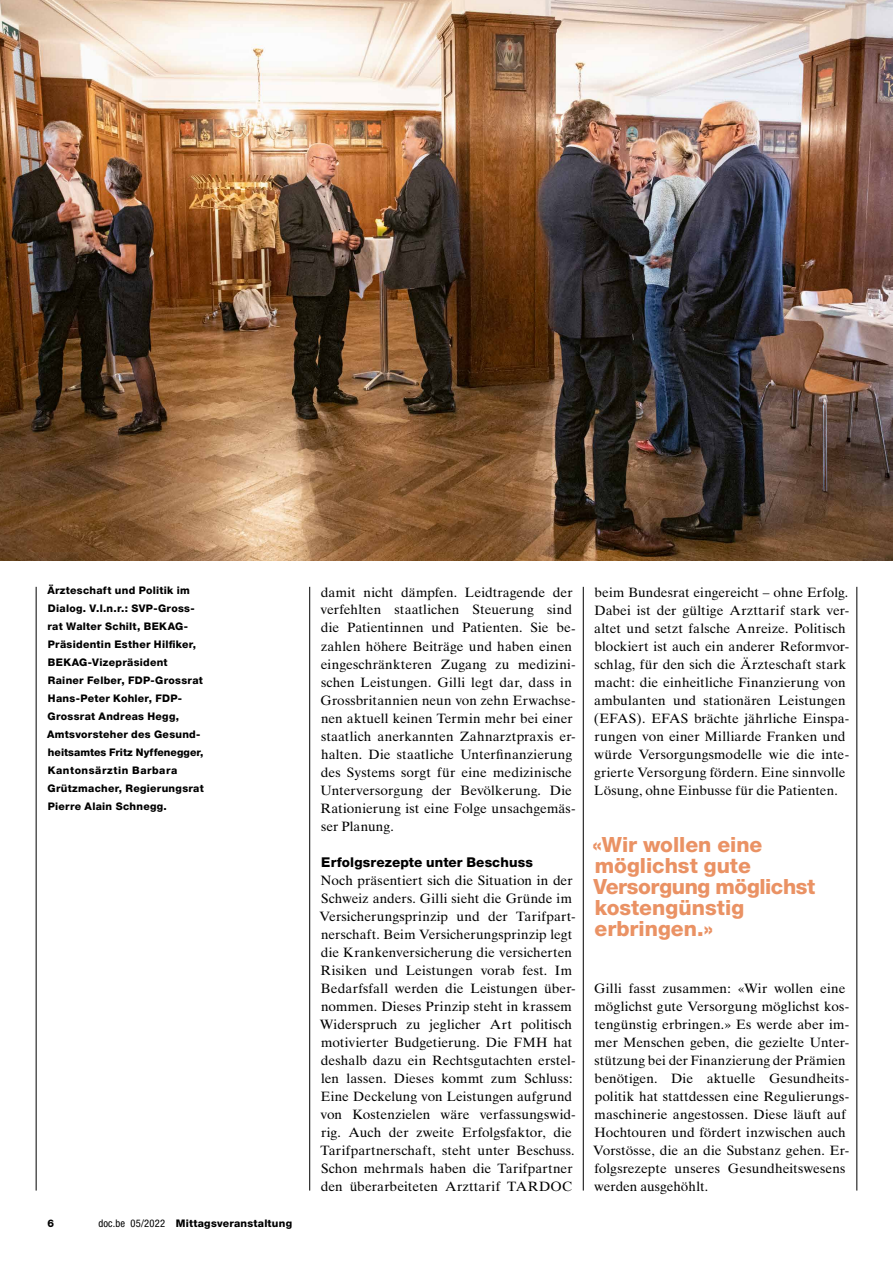
<style>
.page{position:relative;width:893px;height:1263px;background:#fff}
.page>*{position:absolute;margin:0;border:0;box-sizing:border-box;transform-origin:0 0}
.t1{font:800 21px/21px "Helvetica Neue LT Std";color:#ea9264}
.t2{font:13.5px/18px "Times Ten";letter-spacing:.005em;color:#000}
.t3{font:800 13.5px "Helvetica Neue LT Std";letter-spacing:.01em;color:#000}
.t4{font:800 10.5px/18px "Helvetica Neue LT Std";letter-spacing:.025em;color:#000}
.s1{font-weight:400;font-stretch:condensed}
</style>
<div class="page">
<hr style="left:857px;top:587px;width:1px;height:603px;background:#000">
<hr style="left:583px;top:587px;width:1px;height:603px;background:#000">
<hr style="left:309px;top:587px;width:1px;height:603px;background:#000">
<hr style="left:36px;top:587px;width:1px;height:603px;background:#000">
<img style="left:0;top:0;width:893px;height:560px">
<p class="t4" style="left:47px;top:581px;width:158px">Ärzteschaft und Politik im<br>Dialog. V.l.n.r.: SVP-Gross&shy;rat Walter Schilt, BEKAG-<br>Präsidentin Esther Hilfiker,<br>BEKAG-Vizepräsident<br>Rainer Felber, FDP-Grossrat<br>Hans-Peter Kohler, FDP-<br>Grossrat Andreas Hegg,<br>Amtsvorsteher des Gesund&shy;heitsamtes Fritz Nyffenegger,<br>Kantonsärztin Barbara<br>Grützmacher, Regierungsrat<br>Pierre Alain Schnegg.</p>
<p class="t2" style="left:320px;top:583px;width:257px">damit nicht dämpfen. Leidtragende der verfehlten staatlichen Steuerung sind die Patientinnen und Patienten. Sie be&shy;zahlen höhere Beiträge und haben einen eingeschränkteren Zugang zu medizini&shy;schen Leistungen. Gilli legt dar, dass in Grossbritannien neun von zehn Erwachse&shy;nen aktuell keinen Termin mehr bei einer staatlich anerkannten Zahnarztpraxis er&shy;halten. Die staatliche Unterfinanzierung des Systems sorgt für eine medizinische Unterversorgung der Bevölkerung. Die Rationierung ist eine Folge unsachgemäs&shy;ser Planung.</p>
<p class="t3" style="left:321px;top:854px;width:213px">Erfolgsrezepte unter Beschuss</p>
<p class="t2" style="left:320px;top:871px;width:258px">Noch präsentiert sich die Situation in der Schweiz anders. Gilli sieht die Gründe im Versicherungsprinzip und der Tarifpart&shy;nerschaft. Beim Versicherungsprinzip legt die Krankenversicherung die versicherten Risiken und Leistungen vorab fest. Im Bedarfsfall werden die Leistungen über&shy;nommen. Dieses Prinzip steht in krassem Widerspruch zu jeglicher Art politisch motivierter Budgetierung. Die FMH hat deshalb dazu ein Rechtsgutachten erstel&shy;len lassen. Dieses kommt zum Schluss:<br>Eine Deckelung von Leistungen aufgrund von Kostenzielen wäre verfassungswid&shy;rig. Auch der zweite Erfolgsfaktor, die Tarifpartnerschaft, steht unter Beschuss.<br>Schon mehrmals haben die Tarifpartner den überarbeiteten Arzttarif TARDOC</p>
<p class="t4" style="left:48px;top:1214px;width:8px">6</p>
<p class="t4" style="left:98px;top:1214px;width:195px"><span class="s1">doc.be 05/2022</span> Mittagsveranstaltung</p>
<p class="t2" style="left:594px;top:583px;width:257px">beim Bundesrat eingereicht – ohne Erfolg.<br>Dabei ist der gültige Arzttarif stark ver&shy;altet und setzt falsche Anreize. Politisch blockiert ist auch ein anderer Reformvor&shy;schlag, für den sich die Ärzteschaft stark macht: die einheitliche Finanzierung von ambulanten und stationären Leistungen (EFAS). EFAS brächte jährliche Einspa&shy;rungen von einer Milliarde Franken und würde Versorgungsmodelle wie die inte&shy;grierte Versorgung fördern. Eine sinnvolle Lösung, ohne Einbusse für die Patienten.</p>
<h1 class="t1" style="left:593px;top:833px;width:224px">«Wir wollen eine möglichst gute<br>Versorgung möglichst kostengünstig erbringen.»</h1>
<p class="t2" style="left:593px;top:979px;width:258px">Gilli fasst zusammen: «Wir wollen eine möglichst gute Versorgung möglichst kos&shy;tengünstig erbringen.» Es werde aber im&shy;mer Menschen geben, die gezielte Unter&shy;stützung bei der Finanzierung der Prämien benötigen. Die aktuelle Gesundheits&shy;politik hat stattdessen eine Regulierungs&shy;maschinerie angestossen. Diese läuft auf Hochtouren und fördert inzwischen auch Vorstösse, die an die Substanz gehen. Er&shy;folgsrezepte unseres Gesundheitswesens werden ausgehöhlt.</p>
</div>
